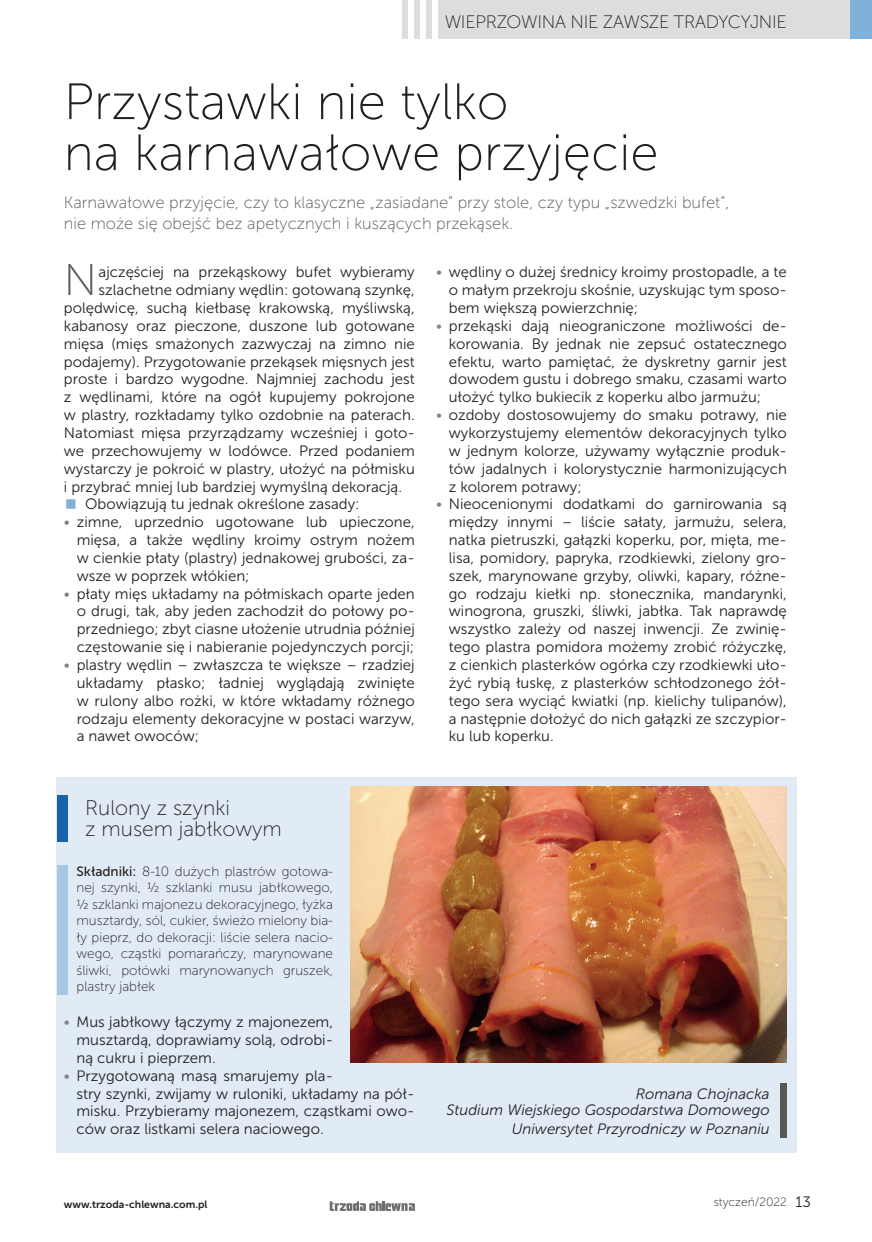
<style>
.page{position:relative;width:872px;height:1242px;background:#fff}
.page>*{position:absolute;margin:0;border:0;box-sizing:border-box;transform-origin:0 0}
.Tytul_1_copy{font:51px/51px "Museo Sans 100";color:#231f20}
.Inicjal_3_wiersze_60{font:44.25px "Museo Sans 100";color:#57585a}
.Srodtytul_new{font:21px/21px "Museo Sans 100";color:#231f20}
.t1{font:18px "Museo Sans 100";letter-spacing:-.015em;color:#231f20}
.Lead{font:16.5px/21px "Museo Sans 100";color:#57585a}
.Inicjal_3_wiersze_60-2{font:15px/17.9px "Museo Sans 300";color:#231f20;text-align:justify}
.Koniec_tekstu_italic{font:italic 15px/16.5px "Museo Sans 300";color:#231f20;text-align:right}
.t2{font:13.5px/16.5px "Museo Sans 100";color:#231f20;text-align:justify}
.t3{font:12px "Museo Sans 100";color:#231f20}
.t4{font:10.5px "Museo Sans 700";color:#231f20}
.s1{font-family:"Calibri";font-size:40.5px;color:#80b1db}
.s2{color:#808285}
.s3{font-family:"Museo Sans 500"}
.s4{font-family:"Museo Sans 300";font-size:15px}
</style>
<div class="page">
<svg style="left:330px;top:1201px;width:85px;height:10px"></svg>
<div style="left:402px;top:0;width:470px;height:38px;background:#dcdddf"></div>
<div style="left:850px;top:0;width:22px;height:38px;background:#80b1db"></div>
<div style="left:408px;top:0;width:6px;height:38px;background:#fff"></div>
<div style="left:420px;top:0;width:6px;height:38px;background:#fff"></div>
<div style="left:432px;top:0;width:6px;height:38px;background:#fff"></div>
<div style="left:57px;top:777px;width:739px;height:375px;background:#e0ebf6"></div>
<div style="left:57px;top:865px;width:11px;height:129px;background:#a8c7e5"></div>
<div style="left:780px;top:1083px;width:6px;height:35px;background:#57585a"></div>
<div style="left:780px;top:1118px;width:6px;height:20px;background:#57585a"></div>
<div style="left:58px;top:795px;width:10px;height:46px;background:#1c61ab"></div>
<img style="left:350px;top:786px;width:436px;height:277px">
<p class="t1" style="left:445px;top:12px;width:344px">WIEPRZOWINA NIE ZAWSZE TRADYCYJNIE</p>
<p class="Tytul_1_copy" style="left:64px;top:77px;width:596px">Przystawki nie tylko<br>na karnawałowe przyjęcie</p>
<p class="Lead" style="left:64px;top:192px;width:667px">Karnawałowe przyjęcie, czy to klasyczne „zasiadane” przy stole, czy typu „szwedzki bufet”, nie może się obejść bez apetycznych i kuszących przekąsek.</p>
<p class="Inicjal_3_wiersze_60" style="left:64px;top:256px;width:35px">N</p>
<p class="Inicjal_3_wiersze_60-2" style="left:99px;top:263px;width:318px">ajczęściej na przekąskowy bufet wybieramy</p>
<p class="Inicjal_3_wiersze_60-2" style="left:99px;top:281px;width:318px">szlachetne odmiany wędlin: gotowaną szynkę,</p>
<p class="Inicjal_3_wiersze_60-2" style="left:64px;top:299px;width:352px">polędwicę, suchą kiełbasę krakowską, myśliwską,</p>
<p class="Inicjal_3_wiersze_60-2" style="left:64px;top:317px;width:352px">kabanosy oraz pieczone, duszone lub gotowane</p>
<p class="Inicjal_3_wiersze_60-2" style="left:64px;top:335px;width:352px">mięsa (mięs smażonych zazwyczaj na zimno nie</p>
<p class="Inicjal_3_wiersze_60-2" style="left:64px;top:352px;width:352px">podajemy). Przygotowanie przekąsek mięsnych jest</p>
<p class="Inicjal_3_wiersze_60-2" style="left:64px;top:370px;width:352px">proste i bardzo wygodne. Najmniej zachodu jest</p>
<p class="Inicjal_3_wiersze_60-2" style="left:64px;top:388px;width:352px">z wędlinami, które na ogół kupujemy pokrojone</p>
<p class="Inicjal_3_wiersze_60-2" style="left:64px;top:406px;width:352px">w plastry, rozkładamy tylko ozdobnie na paterach.</p>
<p class="Inicjal_3_wiersze_60-2" style="left:64px;top:424px;width:352px">Natomiast mięsa przyrządzamy wcześniej i goto-</p>
<p class="Inicjal_3_wiersze_60-2" style="left:64px;top:442px;width:352px">we przechowujemy w lodówce. Przed podaniem</p>
<p class="Inicjal_3_wiersze_60-2" style="left:64px;top:460px;width:352px">wystarczy je pokroić w plastry, ułożyć na półmisku</p>
<p class="Inicjal_3_wiersze_60-2" style="left:64px;top:477px;width:340px">i przybrać mniej lub bardziej wymyślną dekoracją.</p>
<p class="Inicjal_3_wiersze_60-2" style="left:64px;top:495px;width:297px"><span class="s1">▪</span> Obowiązują tu jednak określone zasady:</p>
<p class="Inicjal_3_wiersze_60-2" style="left:77px;top:513px;width:339px;text-indent:-13px"><span class="s2">•</span> zimne, uprzednio ugotowane lub upieczone, mięsa, a także wędliny kroimy ostrym nożem w cienkie płaty (plastry) jednakowej grubości, za&shy;wsze w poprzek włókien;</p>
<p class="Inicjal_3_wiersze_60-2" style="left:77px;top:584px;width:339px;text-indent:-13px"><span class="s2">•</span> płaty mięs układamy na półmiskach oparte jeden o drugi, tak, aby jeden zachodził do połowy po&shy;przedniego; zbyt ciasne ułożenie utrudnia później częstowanie się i nabieranie pojedynczych porcji;</p>
<p class="Inicjal_3_wiersze_60-2" style="left:77px;top:656px;width:339px;text-indent:-13px"><span class="s2">•</span> plastry wędlin – zwłaszcza te większe – rzadziej układamy płasko; ładniej wyglądają zwinięte w rulony albo rożki, w które wkładamy różnego rodzaju elementy dekoracyjne w postaci warzyw, a nawet owoców;</p>
<p class="Inicjal_3_wiersze_60-2" style="left:449px;top:263px;width:339px;text-indent:-13px"><span class="s2">•</span> wędliny o dużej średnicy kroimy prostopadle, a te o małym przekroju skośnie, uzyskując tym sposo&shy;bem większą powierzchnię;</p>
<p class="Inicjal_3_wiersze_60-2" style="left:449px;top:317px;width:339px;text-indent:-13px"><span class="s2">•</span> przekąski dają nieograniczone możliwości de&shy;korowania. By jednak nie zepsuć ostatecznego efektu, warto pamiętać, że dyskretny garnir jest dowodem gustu i dobrego smaku, czasami warto ułożyć tylko bukiecik z koperku albo jarmużu;</p>
<p class="Inicjal_3_wiersze_60-2" style="left:449px;top:406px;width:339px;text-indent:-13px"><span class="s2">•</span> ozdoby dostosowujemy do smaku potrawy, nie wykorzystujemy elementów dekoracyjnych tylko w jednym kolorze, używamy wyłącznie produk&shy;tów jadalnych i kolorystycznie harmonizujących z kolorem potrawy;</p>
<p class="Inicjal_3_wiersze_60-2" style="left:449px;top:495px;width:339px;text-indent:-13px"><span class="s2">•</span> Nieocenionymi dodatkami do garnirowania są między innymi – liście sałaty, jarmużu, selera, natka pietruszki, gałązki koperku, por, mięta, me&shy;lisa, pomidory, papryka, rzodkiewki, zielony gro&shy;szek, marynowane grzyby, oliwki, kapary, różne&shy;go rodzaju kiełki np. słonecznika, mandarynki, winogrona, gruszki, śliwki, jabłka. Tak naprawdę wszystko zależy od naszej inwencji. Ze zwinię&shy;tego plastra pomidora możemy zrobić różyczkę, z cienkich plasterków ogórka czy rzodkiewki uło&shy;żyć rybią łuskę, z plasterków schłodzonego żół&shy;tego sera wyciąć kwiatki (np. kielichy tulipanów), a następnie dołożyć do nich gałązki ze szczypior&shy;ku lub koperku.</p>
<p class="Srodtytul_new" style="left:85px;top:797px;width:198px">Rulony z szynki<br>z musem jabłkowym</p>
<p class="t2" style="left:77px;top:863px;width:258px"><span class="s3">Składniki:</span> 8-10 dużych plastrów gotowa&shy;nej szynki, ½ szklanki musu jabłkowego, ½ szklanki majonezu dekoracyjnego, łyżka musztardy, sól, cukier, świeżo mielony bia&shy;ły pieprz, do dekoracji: liście selera nacio&shy;wego, cząstki pomarańczy, marynowane śliwki, połówki marynowanych gruszek, plastry jabłek</p>
<p class="Inicjal_3_wiersze_60-2" style="left:77px;top:1013px;width:258px;text-indent:-13px"><span class="s2">•</span> Mus jabłkowy łączymy z majonezem, musztardą, doprawiamy solą, odrobi&shy;ną cukru i pieprzem.</p>
<p class="Inicjal_3_wiersze_60-2" style="left:77px;top:1066px;width:339px;text-align:left;text-indent:-13px"><span class="s2">•</span> Przygotowaną masą smarujemy pla-<br>stry szynki, zwijamy w ruloniki, układamy na pół&shy;misku. Przybieramy majonezem, cząstkami owo&shy;ców oraz listkami selera naciowego.</p>
<p class="Koniec_tekstu_italic" style="left:446px;top:1085px;width:325px">Romana Chojnacka<br>Studium Wiejskiego Gospodarstwa Domowego</p>
<p class="Koniec_tekstu_italic" style="left:512px;top:1121px;width:259px">Uniwersytet Przyrodniczy w Poznaniu</p>
<p class="t4" style="left:64px;top:1198px;width:145px">www.trzoda-chlewna.com.pl</p>
<p class="t3" style="left:713px;top:1195px;width:99px">styczeń/2022 <span class="s4">13</span></p>
</div>
